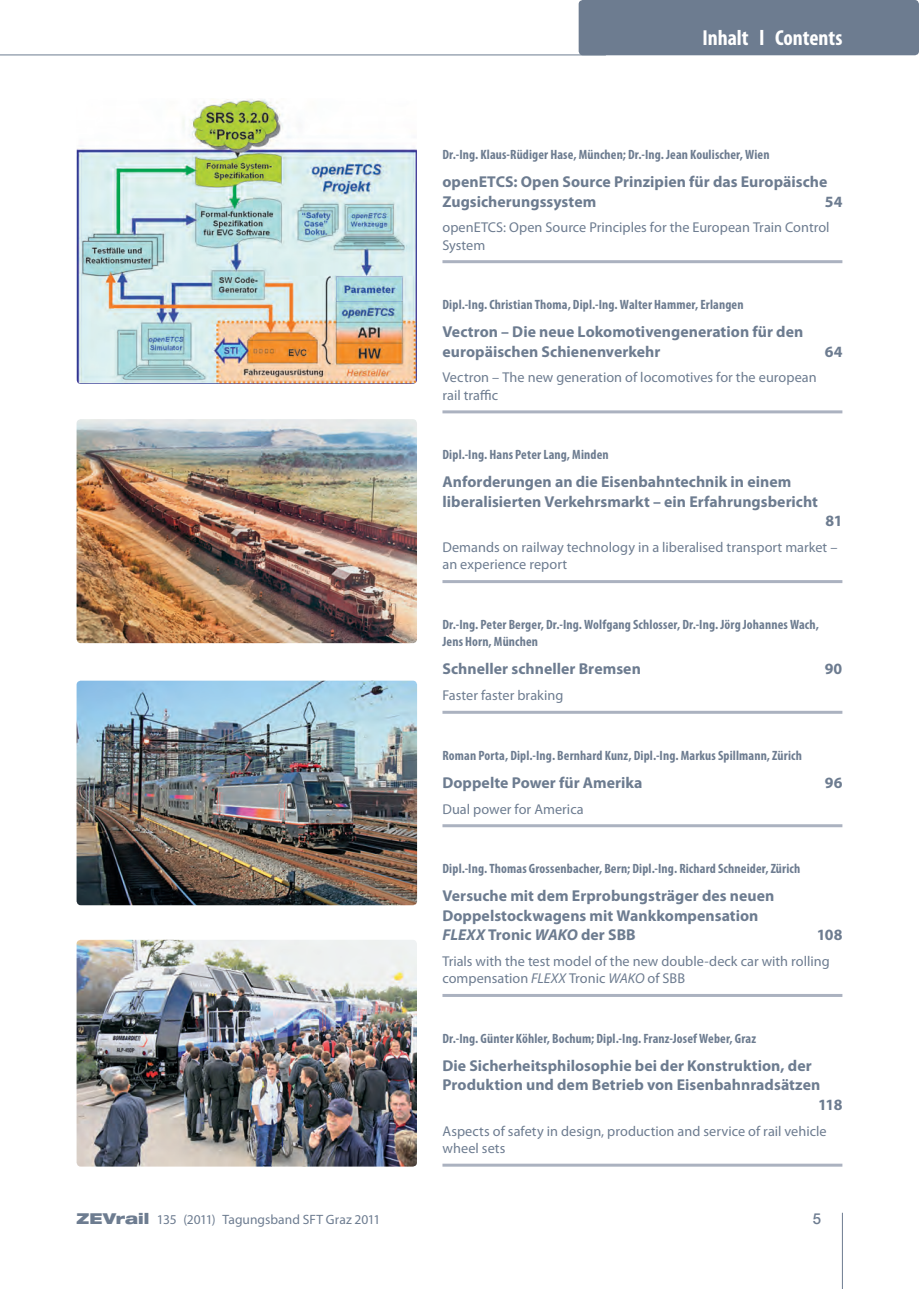
<style>
.page{position:relative;width:919px;height:1289px;background:#fff}
.page>*{position:absolute;margin:0;border:0;box-sizing:border-box;transform-origin:0 0}
.t1{font:700 condensed 21.75px "Myriad Pro";color:#fff}
.t2{font:700 15.75px/19.5px "Myriad Pro";color:#6d7c90}
.t3{font:500 15px "Helvetica Neue";color:#6d7c90}
.t4{font:14.25px/17.2px "Myriad Pro";letter-spacing:.005em;color:#6d7c90}
.t5{font:700 condensed 13.5px/17.2px "Myriad Pro";letter-spacing:.01em;color:#6d7c90}
.t6{font:13.5px "Myriad Pro";color:#6d7c90}
.s1{font-style:italic}
.s2{font-family:"Helvetica Neue LT Std";font-weight:900;font-stretch:expanded;font-size:15px}
</style>
<div class="page">
<hr style="left:0;top:55px;width:606px;height:1px;background:#6d7c90">
<div style="left:578px;top:0;width:340px;height:55px;background:#6d7c90;border-radius:4px"></div>
<hr style="left:842px;top:1212px;width:1px;height:76px;background:#6d7c90">
<hr style="left:442px;top:260px;width:400px;height:3px;background:#abb2c0">
<hr style="left:442px;top:410px;width:400px;height:3px;background:#abb2c0">
<hr style="left:442px;top:580px;width:400px;height:3px;background:#abb2c0">
<hr style="left:442px;top:710px;width:400px;height:3px;background:#abb2c0">
<hr style="left:442px;top:824px;width:400px;height:3px;background:#abb2c0">
<hr style="left:442px;top:993px;width:400px;height:3px;background:#abb2c0">
<hr style="left:442px;top:1163px;width:400px;height:3px;background:#abb2c0">
<img style="left:77px;top:680px;width:340px;height:225px">
<img style="left:77px;top:939px;width:340px;height:227px">
<img style="left:77px;top:419px;width:340px;height:224px">
<img style="left:77px;top:99px;width:340px;height:285px">
<h1 class="t1" style="left:702px;top:24px;width:141px">Inhalt l Contents</h1>
<p class="t5" style="left:442px;top:146px;width:328px">Dr.-Ing. Klaus-Rüdiger Hase, München; Dr.-Ing. Jean Koulischer, Wien</p>
<p class="t2" style="left:442px;top:171px;width:386px">openETCS: Open Source Prinzipien für das Europäische<br>Zugsicherungssystem</p>
<p class="t2" style="left:824px;top:191px;width:19px">54</p>
<p class="t4" style="left:442px;top:219px;width:388px">openETCS: Open Source Principles for the European Train Control<br>System</p>
<p class="t5" style="left:442px;top:296px;width:302px">Dipl.-Ing. Christian Thoma, Dipl.-Ing. Walter Hammer, Erlangen</p>
<p class="t2" style="left:442px;top:321px;width:362px">Vectron – Die neue Lokomotivengeneration für den europäischen Schienenverkehr</p>
<p class="t4" style="left:442px;top:369px;width:375px">Vectron – The new generation of locomotives for the european rail traffic</p>
<p class="t2" style="left:824px;top:341px;width:19px">64</p>
<p class="t5" style="left:442px;top:446px;width:168px">Dipl.-Ing. Hans Peter Lang, Minden</p>
<p class="t2" style="left:442px;top:472px;width:377px">Anforderungen an die Eisenbahntechnik in einem liberalisierten Verkehrsmarkt – ein Erfahrungsbericht</p>
<p class="t2" style="left:825px;top:511px;width:18px">81</p>
<p class="t4" style="left:442px;top:538px;width:396px">Demands on railway technology in a liberalised transport market – an experience report</p>
<p class="t5" style="left:442px;top:615px;width:378px">Dr.-Ing. Peter Berger, Dr.-Ing. Wolfgang Schlosser, Dr.-Ing. Jörg Johannes Wach,<br>Jens Horn, München</p>
<p class="t2" style="left:442px;top:658px;width:200px">Schneller schneller Bremsen</p>
<p class="t2" style="left:824px;top:658px;width:19px">90</p>
<p class="t4" style="left:442px;top:686px;width:122px">Faster faster braking</p>
<p class="t5" style="left:442px;top:746px;width:361px">Roman Porta, Dipl.-Ing. Bernhard Kunz, Dipl.-Ing. Markus Spillmann, Zürich</p>
<p class="t2" style="left:442px;top:772px;width:201px">Doppelte Power für Amerika</p>
<p class="t2" style="left:824px;top:772px;width:19px">96</p>
<p class="t4" style="left:442px;top:800px;width:143px">Dual power for America</p>
<p class="t5" style="left:442px;top:859px;width:359px">Dipl.-Ing. Thomas Grossenbacher, Bern; Dipl.-Ing. Richard Schneider, Zürich</p>
<p class="t2" style="left:442px;top:885px;width:333px">Versuche mit dem Erprobungsträger des neuen<br>Doppelstockwagens mit Wankkompensation<br><span class="s1">FLEXX</span> Tronic <span class="s1">WAKO</span> der SBB</p>
<p class="t2" style="left:816px;top:924px;width:27px">108</p>
<p class="t4" style="left:442px;top:952px;width:389px">Trials with the test model of the new double-deck car with rolling compensation <span class="s1">FLEXX</span> Tronic <span class="s1">WAKO</span> of SBB</p>
<p class="t5" style="left:442px;top:1029px;width:315px">Dr.-Ing. Günter Köhler, Bochum; Dipl.-Ing. Franz-Josef Weber, Graz</p>
<p class="t2" style="left:442px;top:1055px;width:371px">Die Sicherheitsphilosophie bei der Konstruktion, der</p>
<p class="t2" style="left:442px;top:1074px;width:379px">Produktion und dem Betrieb von Eisenbahnradsätzen</p>
<p class="t2" style="left:818px;top:1094px;width:26px">118</p>
<p class="t4" style="left:442px;top:1122px;width:385px">Aspects of safety in design, production and service of rail vehicle wheel sets</p>
<p class="t6" style="left:77px;top:1210px;width:305px"><span class="s2">ZEVrail</span> 135 (2011) Tagungsband SFT Graz 2011</p>
<p class="t3" style="left:812px;top:1209px;width:10px">5</p>
</div>
